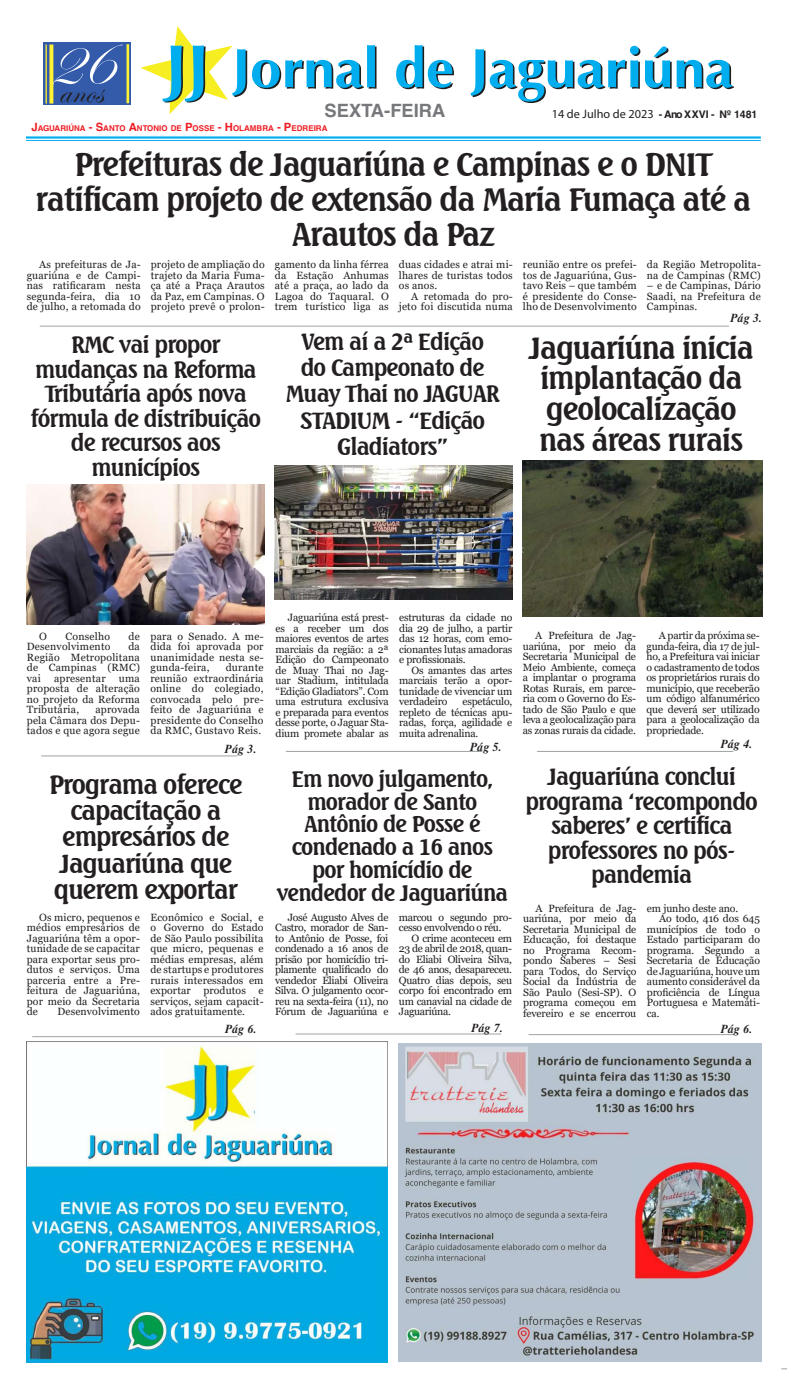
<style>
.page{position:relative;width:787px;height:1389px;background:#fff}
.page>*{position:absolute;margin:0;border:0;box-sizing:border-box;transform-origin:0 0}
.t1{font:36.14px "Edwardian Script ITC";color:#231f20}
.t2{font:700 31.5px/35px "Seagull BT";letter-spacing:-.04em;color:#231f20;text-align:center}
.t3{font:700 29.75px/30.6px "Seagull BT";letter-spacing:-.04em;color:#231f20;text-align:center}
.t4{font:700 25.38px/26.2px "Seagull BT";letter-spacing:-.04em;color:#231f20;text-align:center}
.t5{font:700 22.75px/24.5px "Seagull BT";letter-spacing:-.04em;color:#231f20;text-align:center}
.t6{font:700 21.88px/22.8px "Seagull BT";letter-spacing:-.04em;color:#231f20;text-align:center}
.t7{font:700 18.38px "Helvetica";color:#76787b}
.t8{font:italic 700 12.25px "Times";letter-spacing:.02em;color:#231f20;scale:.95 1}
.t9{font:12.25px "Myriad Pro";color:#231f20}
.t10{font:10.5px/10.5px "Georgia";letter-spacing:.01em;color:#231f20;text-align:justify}
.t11{font:10.5px "Georgia";letter-spacing:-.01em;color:#231f20}
.t12{font:10.5px/10.5px "Georgia";letter-spacing:-.03em;color:#231f20}
.t13{font:700 7.96px "Helvetica";color:#ee1d23}
.s1{font-family:"Helvetica";font-weight:700;font-size:10.5px}
.s2{font-size:11.38px}
</style>
<div class="page">
<svg style="left:140px;top:26px;width:593px;height:88px"></svg>
<hr style="left:26px;top:136px;width:734px;height:3px;background:#00aeef">
<hr style="left:26px;top:140px;width:734px;height:1px;background:#00aeef">
<div style="left:44px;top:43px;width:87px;height:62px;background:#335ba9"></div>
<svg style="left:49px;top:45px;width:4px;height:59px"></svg>
<hr style="left:45px;top:45px;width:2px;height:59px;background:#fef233">
<hr style="left:126px;top:44px;width:3px;height:59px;background:#fef233">
<hr style="left:40px;top:326px;width:688px;height:1px;background:#9fa3a5">
<hr style="left:41px;top:756px;width:196px;height:1px;background:#9fa3a5">
<hr style="left:32px;top:1036px;width:205px;height:1px;background:#9fa3a5">
<hr style="left:295px;top:1034px;width:206px;height:1px;background:#9fa3a5">
<hr style="left:528px;top:1034px;width:205px;height:1px;background:#9fa3a5">
<hr style="left:537px;top:751px;width:196px;height:1px;background:#9fa3a5">
<hr style="left:286px;top:751px;width:196px;height:1px;background:#9fa3a5">
<img style="left:26px;top:1042px;width:361px;height:321px">
<img style="left:398px;top:1043px;width:362px;height:318px">
<img style="left:26px;top:485px;width:238px;height:140px">
<img style="left:522px;top:460px;width:239px;height:157px">
<img style="left:274px;top:465px;width:238px;height:135px">
<h1 class="t1" style="left:47px;top:72px;width:65px"><sup>26</sup>anos</h1>
<h3 class="t7" style="left:324px;top:99px;width:122px">SEXTA-FEIRA</h3>
<p class="t9" style="left:551px;top:107px;width:207px">14 de Julho de 2023 <span class="s1">- Ano XXVI - Nº 1481</span></p>
<p class="t13" style="left:31px;top:123px;width:297px"><span class="s2">J</span>AGUARIÚNA <span class="s2">- S</span>ANTO <span class="s2">A</span>NTONIO DE <span class="s2">P</span>OSSE <span class="s2">- H</span>OLAMBRA <span class="s2">- P</span>EDREIRA</p>
<h2 class="t2" style="left:36px;top:147px;width:716px">Prefeituras de Jaguariúna e Campinas e o DNIT ratificam projeto de extensão da Maria Fumaça até a<br>Arautos da Paz</h2>
<p class="t10" style="left:27px;top:260px;width:115px;text-indent:12px">As prefeituras de Ja&shy;guariúna e de Campi&shy;nas ratificaram nesta segunda-feira, dia 10 de julho, a retomada do</p>
<p class="t10" style="left:151px;top:260px;width:115px">projeto de ampliação do trajeto da Maria Fuma&shy;ça até a Praça Arautos da Paz, em Campinas. O projeto prevê o prolon-</p>
<p class="t10" style="left:275px;top:260px;width:115px">gamento da linha férrea da Estação Anhumas até a praça, ao lado da Lagoa do Taquaral. O trem turístico liga as</p>
<p class="t10" style="left:398px;top:260px;width:115px">duas cidades e atrai mi&shy;lhares de turistas todos os anos.</p>
<p class="t10" style="left:398px;top:291px;width:115px;text-align:right">A retomada do pro&shy;jeto foi discutida numa</p>
<h3 class="t5" style="left:31px;top:332px;width:232px">RMC vai propor mudanças na Reforma<br>Tributária após nova fórmula de distribuição de recursos aos municípios</h3>
<h3 class="t5" style="left:285px;top:328px;width:216px;line-height:26.2px">Vem aí a 2ª Edição<br>do Campeonato de<br>Muay Thai no JAGUAR<br>STADIUM - “Edição<br>Gladiators”</h3>
<p class="t10" style="left:522px;top:260px;width:115px">reunião entre os prefei&shy;tos de Jaguariúna, Gus&shy;tavo Reis – que também é presidente do Conse&shy;lho de Desenvolvimento</p>
<p class="t10" style="left:646px;top:260px;width:115px">da Região Metropolita&shy;na de Campinas (RMC)</p>
<p class="t10" style="left:646px;top:281px;width:115px">– e de Campinas, Dário Saadi, na Prefeitura de Campinas.</p>
<p class="t8" style="left:730px;top:311px;width:35px">Pág 3.</p>
<h3 class="t3" style="left:528px;top:332px;width:226px">Jaguariúna inicia implantação da geolocalização nas áreas rurais</h3>
<p class="t10" style="left:39px;top:631px;width:9px">O</p>
<p class="t10" style="left:66px;top:631px;width:46px">Conselho</p>
<p class="t10" style="left:128px;top:631px;width:13px">de</p>
<p class="t10" style="left:27px;top:641px;width:85px">Desenvolvimento</p>
<p class="t10" style="left:27px;top:641px;width:115px;text-indent:102px">da Região Metropolitana de Campinas (RMC) vai</p>
<p class="t10" style="left:54px;top:673px;width:53px">apresentar</p>
<p class="t10" style="left:27px;top:673px;width:115px;text-indent:92px">uma proposta de alteração no projeto da Reforma Tributária,</p>
<p class="t10" style="left:27px;top:704px;width:115px;text-indent:68px">aprovada pela Câmara dos Depu&shy;tados e que agora segue</p>
<p class="t10" style="left:150px;top:631px;width:115px">para o Senado. A me&shy;dida foi aprovada por unanimidade nesta se&shy;gunda-feira,</p>
<p class="t10" style="left:150px;top:662px;width:115px;text-indent:75px">durante reunião extraordinária online do colegiado, convocada pelo pre&shy;feito de Jaguariúna e presidente do Conselho da RMC, Gustavo Reis.</p>
<p class="t8" style="left:225px;top:741px;width:35px">Pág 3.</p>
<p class="t10" style="left:275px;top:613px;width:115px;text-indent:12px">Jaguariúna está prest&shy;es a receber um dos maiores eventos de artes marciais da região: a 2ª Edição do Campeonato de Muay Thai no Jag&shy;uar Stadium, intitulada “Edição Gladiators”. Com uma estrutura exclusiva e preparada para eventos desse porte, o Jaguar Sta&shy;dium promete abalar as</p>
<p class="t10" style="left:399px;top:613px;width:115px">estruturas da cidade no dia 29 de julho, a partir das 12 horas, com emo&shy;cionantes lutas amadoras e profissionais.</p>
<p class="t10" style="left:399px;top:665px;width:115px;text-indent:12px">Os amantes das artes marciais terão a opor&shy;tunidade de vivenciar um verdadeiro</p>
<p class="t10" style="left:399px;top:697px;width:115px;text-indent:63px">espetáculo, repleto de técnicas apu&shy;radas, força, agilidade e muita adrenalina.</p>
<p class="t8" style="left:470px;top:739px;width:35px">Pág 5.</p>
<p class="t10" style="left:522px;top:630px;width:115px;text-indent:12px">A Prefeitura de Jag&shy;uariúna, por meio da Secretaria Municipal de Meio Ambiente, começa a implantar o programa Rotas Rurais, em parce&shy;ria com o Governo do Es&shy;tado de São Paulo e que leva a geolocalização para as zonas rurais da cidade.</p>
<p class="t10" style="left:646px;top:630px;width:115px;text-indent:12px">A partir da próxima se&shy;gunda-feira, dia 17 de jul&shy;ho, a Prefeitura vai iniciar o cadastramento de todos os proprietários rurais do município, que receberão um código alfanumérico que deverá ser utilizado para a geolocalização da propriedade.</p>
<p class="t8" style="left:720px;top:737px;width:35px">Pág 4.</p>
<h3 class="t4" style="left:49px;top:771px;width:195px">Programa oferece capacitação a empresários de<br>Jaguariúna que querem exportar</h3>
<h3 class="t6" style="left:276px;top:767px;width:233px">Em novo julgamento, morador de Santo<br>Antônio de Posse é condenado a 16 anos por homicídio de vendedor de Jaguariúna</h3>
<h3 class="t5" style="left:525px;top:764px;width:234px">Jaguariúna conclui programa ‘recompondo saberes’ e certifica professores no pós&shy;pandemia</h3>
<p class="t10" style="left:523px;top:903px;width:115px;text-indent:12px">A Prefeitura de Jag&shy;uariúna, por meio da Secretaria Municipal de Educação, foi destaque no Programa Recom&shy;pondo Saberes – Sesi para Todos, do Serviço Social da Indústria de São Paulo (Sesi-SP). O programa começou em fevereiro e se encerrou</p>
<p class="t11" style="left:646px;top:902px;width:93px">em junho deste ano.</p>
<p class="t10" style="left:150px;top:912px;width:115px">Econômico e Social, e o Governo do Estado de São Paulo possibilita que micro, pequenas e médias empresas, além de startups e produtores rurais interessados em exportar produtos e serviços, sejam capacit&shy;ados gratuitamente.</p>
<p class="t10" style="left:275px;top:912px;width:115px;text-indent:12px">José Augusto Alves de Castro, morador de San&shy;to Antônio de Posse, foi condenado a 16 anos de prisão por homicídio tri&shy;plamente qualificado do vendedor Eliabi Oliveira Silva. O julgamento ocor&shy;reu na sexta-feira (11), no Fórum de Jaguariúna e</p>
<p class="t12" style="left:399px;top:912px;width:115px">marcou o segundo pro&shy;cesso envolvendo o réu.</p>
<p class="t10" style="left:27px;top:912px;width:115px;text-indent:12px">Os micro, pequenos e médios empresários de Jaguariúna têm a opor&shy;tunidade de se capacitar para exportar seus pro&shy;dutos e serviços. Uma parceria entre a Pre&shy;feitura de Jaguariúna, por meio da Secretaria de</p>
<p class="t11" style="left:659px;top:912px;width:102px">Ao todo, 416 dos 645</p>
<p class="t11" style="left:646px;top:923px;width:115px">municípios de todo o</p>
<p class="t11" style="left:646px;top:933px;width:115px">Estado participaram do</p>
<p class="t11" style="left:646px;top:944px;width:115px">programa. Segundo a</p>
<p class="t11" style="left:646px;top:954px;width:115px">Secretaria de Educação</p>
<p class="t11" style="left:646px;top:965px;width:115px">de Jaguariúna, houve um</p>
<p class="t11" style="left:646px;top:975px;width:115px">aumento considerável da</p>
<p class="t11" style="left:646px;top:986px;width:115px">proficiência de Língua</p>
<p class="t11" style="left:646px;top:996px;width:115px">Portuguesa e Matemáti-</p>
<p class="t10" style="left:646px;top:1008px;width:14px">ca.</p>
<p class="t10" style="left:399px;top:933px;width:115px;text-indent:12px">O crime aconteceu em 23 de abril de 2018, quan&shy;do Eliabi Oliveira Silva, de 46 anos, desapareceu.<br>Quatro dias depois, seu corpo foi encontrado em um canavial na cidade de Jaguariúna.</p>
<p class="t10" style="left:58px;top:1007px;width:84px">Desenvolvimento</p>
<p class="t8" style="left:225px;top:1022px;width:35px">Pág 6.</p>
<p class="t8" style="left:471px;top:1020px;width:35px">Pág 7.</p>
<p class="t8" style="left:720px;top:1022px;width:35px">Pág 6.</p>
</div>
